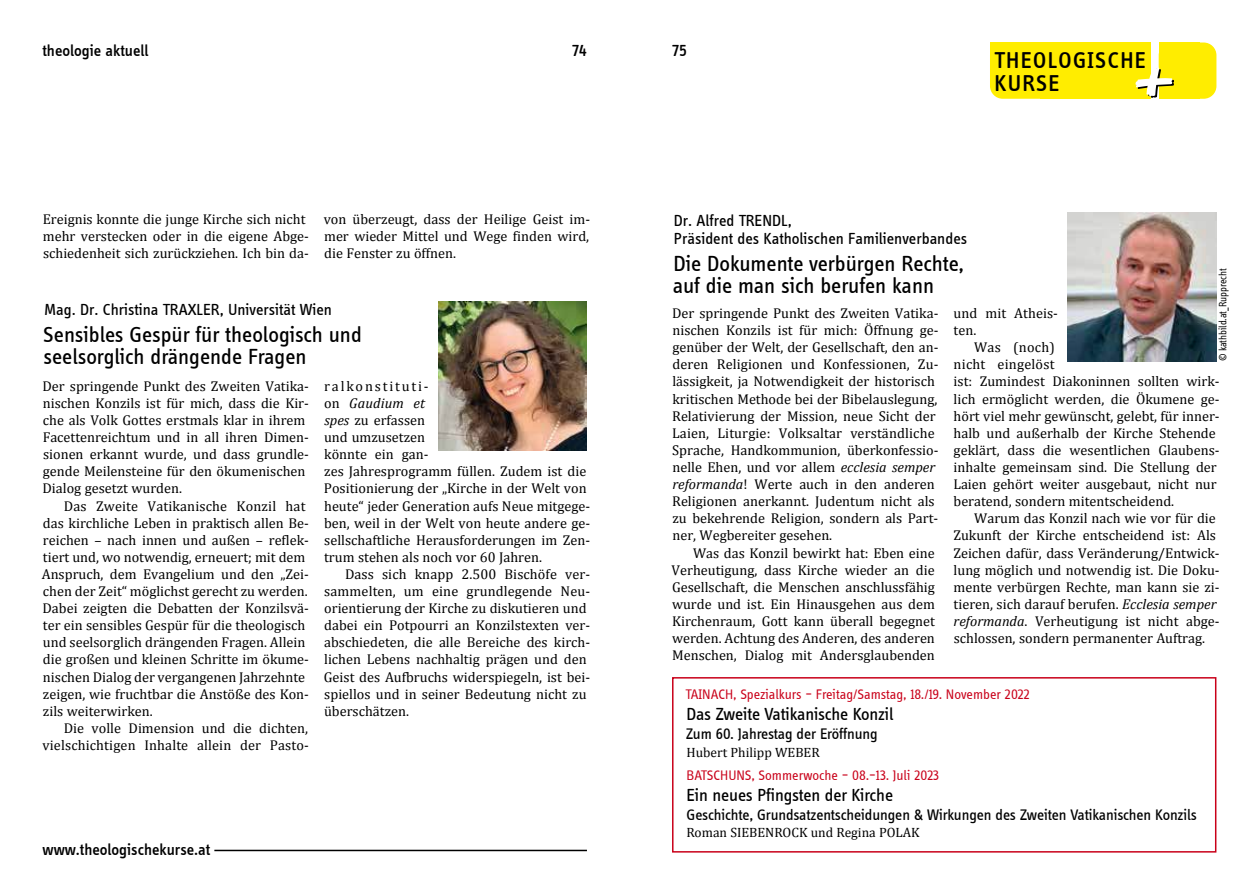
<style>
.page{position:relative;width:1259px;height:893px;background:#fff}
.page>*{position:absolute;margin:0;border:0;box-sizing:border-box;transform-origin:0 0}
.t1{font:500 23.55px/23.5px "Info Disp";letter-spacing:.06em;color:#000}
.t2{font:22.5px/22.5px "Info Disp";color:#000}
.t3{font:18px "Info Disp";letter-spacing:-.005em;color:#000}
.t4{font:16.5px/18px "Info Disp";color:#000}
.t5{font:500 16.5px "Info Disp";color:#000}
.t6{font:15.75px "Info Disp";letter-spacing:-.005em;color:#000}
.t7{font:14.25px/17.1px "Cambria";color:#000}
.t8{font:14.25px "Info Disp";color:#c90019}
.t9{font:13.5px "Cambria";color:#000}
.t10{font:11.1px "Info Disp";color:#000;scale:.91 1}
.s1{font-style:italic}
</style>
<div class="page">
<div style="left:990px;top:43px;width:160px;height:56px;background:#ffed00;border-radius:13px"></div>
<div style="left:1158px;top:43px;width:58px;height:56px;background:#ffed00;border-radius:13px"></div>
<div style="left:1158px;top:43px;width:41px;height:56px;background:#ffed00"></div>
<svg style="left:1135px;top:67px;width:39px;height:31px"></svg>
<hr style="left:214px;top:850px;width:373px;height:1px;background:#000">
<img style="left:1067px;top:213px;width:149px;height:148px">
<img style="left:438px;top:301px;width:149px;height:149px">
<div style="left:672px;top:677px;width:544px;height:176px;border:2px solid #c90019"></div>
<p class="t5" style="left:43px;top:41px;width:107px">theologie aktuell</p>
<p class="t5" style="left:572px;top:41px;width:16px">74</p>
<p class="t5" style="left:672px;top:41px;width:16px">75</p>
<h1 class="t1" style="left:994px;top:48px;width:153px">THEOLOGISCHE<br>KURSE</h1>
<p class="t7" style="left:43px;top:210px;width:268px">Ereignis konnte die junge Kirche sich nicht mehr verstecken oder in die eigene Abge&shy;schiedenheit sich zurückziehen. Ich bin da-</p>
<p class="t7" style="left:324px;top:210px;width:268px;text-align:justify">von überzeugt, dass der Heilige Geist im&shy;mer wieder Mittel und Wege finden wird, die Fenster zu öffnen.</p>
<p class="t4" style="left:44px;top:300px;width:289px">Mag. Dr. Christina TRAXLER, Universität Wien</p>
<h2 class="t2" style="left:43px;top:322px;width:320px">Sensibles Gespür für theologisch und seelsorglich drängende Fragen</h2>
<p class="t7" style="left:43px;top:377px;width:268px">Der springende Punkt des Zweiten Vatika&shy;nischen Konzils ist für mich, dass die Kir&shy;che als Volk Gottes erstmals klar in ihrem Facettenreichtum und in all ihren Dimen&shy;sionen erkannt wurde, und dass grundle&shy;gende Meilensteine für den ökumenischen Dialog gesetzt wurden.</p>
<p class="t7" style="left:42px;top:497px;width:269px;text-indent:22px">Das Zweite Vatikanische Konzil hat das kirchliche Leben in praktisch allen Be&shy;reichen – nach innen und außen – reflek&shy;tiert und, wo notwendig, erneuert; mit dem Anspruch, dem Evangelium und den „Zei&shy;chen der Zeit“ möglichst gerecht zu werden.<br>Dabei zeigten die Debatten der Konzilsvä&shy;ter ein sensibles Gespür für die theologisch und seelsorglich drängenden Fragen. Allein die großen und kleinen Schritte im ökume&shy;nischen Dialog der vergangenen Jahrzehnte zeigen, wie fruchtbar die Anstöße des Kon&shy;zils weiterwirken.</p>
<p class="t7" style="left:43px;top:719px;width:268px;text-align:right">Die volle Dimension und die dichten, vielschichtigen Inhalte allein der Pasto-</p>
<p class="t7" style="left:324px;top:377px;width:268px">ralkonstituti-<br>on <span class="s1">Gaudium et<br>spes</span> zu erfassen<br>und umzusetzen<br>könnte ein gan-<br>zes Jahresprogramm füllen. Zudem ist die<br>Positionierung der „Kirche in der Welt von heute“ jeder Generation aufs Neue mitgege&shy;ben, weil in der Welt von heute andere ge&shy;sellschaftliche Herausforderungen im Zen&shy;trum stehen als noch vor 60 Jahren.</p>
<p class="t7" style="left:324px;top:565px;width:268px;text-indent:21px">Dass sich knapp 2.500 Bischöfe ver&shy;sammelten, um eine grundlegende Neu&shy;orientierung der Kirche zu diskutieren und dabei ein Potpourri an Konzilstexten ver&shy;abschiedeten, die alle Bereiche des kirch&shy;lichen Lebens nachhaltig prägen und den Geist des Aufbruchs widerspiegeln, ist bei&shy;spiellos und in seiner Bedeutung nicht zu überschätzen.</p>
<p class="t5" style="left:43px;top:840px;width:169px">www.theologischekurse.at</p>
<p class="t4" style="left:674px;top:211px;width:295px">Dr. Alfred TRENDL,<br>Präsident des Katholischen Familienverbandes</p>
<h2 class="t2" style="left:672px;top:251px;width:293px">Die Dokumente verbürgen Rechte, auf die man sich berufen kann</h2>
<p class="t10" style="left:1217px;top:361px;width:103px;rotate:-90deg">© kathbild.at_Rupprecht</p>
<p class="t7" style="left:672px;top:305px;width:268px">Der springende Punkt des Zweiten Vatika&shy;nischen Konzils ist für mich: Öffnung ge&shy;genüber der Welt, der Gesellschaft, den an&shy;deren Religionen und Konfessionen, Zu&shy;lässigkeit, ja Notwendigkeit der historisch kritischen Methode bei der Bibelauslegung, Relativierung der Mission, neue Sicht der Laien, Liturgie: Volksaltar verständliche Sprache, Handkommunion, überkonfessio&shy;nelle Ehen, und vor allem <span class="s1">ecclesia semper reformanda</span>! Werte auch in den anderen Religionen anerkannt. Judentum nicht als zu bekehrende Religion, sondern als Part&shy;ner, Wegbereiter gesehen.</p>
<p class="t7" style="left:671px;top:544px;width:265px;text-align:justify;text-indent:21px">Was das Konzil bewirkt hat: Eben eine Verheutigung, dass Kirche wieder an die Gesellschaft, die Menschen anschlussfähig wurde und ist. Ein Hinausgehen aus dem Kirchenraum, Gott kann überall begegnet werden. Achtung des Anderen, des anderen Menschen, Dialog mit Andersglaubenden</p>
<p class="t7" style="left:953px;top:305px;width:104px">und mit Atheis&shy;ten.</p>
<p class="t7" style="left:953px;top:339px;width:268px;text-indent:21px">Was (noch)<br>nicht eingelöst<br>ist: Zumindest Diakoninnen sollten wirk&shy;lich ermöglicht werden, die Ökumene ge&shy;hört viel mehr gewünscht, gelebt, für inner&shy;halb und außerhalb der Kirche Stehende geklärt, dass die wesentlichen Glaubens&shy;inhalte gemeinsam sind. Die Stellung der Laien gehört weiter ausgebaut, nicht nur beratend, sondern mitentscheidend.</p>
<p class="t7" style="left:953px;top:510px;width:268px;text-indent:21px">Warum das Konzil nach wie vor für die Zukunft der Kirche entscheidend ist: Als Zeichen dafür, dass Veränderung/Entwick&shy;lung möglich und notwendig ist. Die Doku&shy;mente verbürgen Rechte, man kann sie zi&shy;tieren, sich darauf berufen. <span class="s1">Ecclesia semper reformanda</span>. Verheutigung ist nicht abge&shy;schlossen, sondern permanenter Auftrag.</p>
<p class="t8" style="left:685px;top:687px;width:346px">TAINACH, Spezialkurs – Freitag/Samstag, 18./19. November 2022</p>
<p class="t3" style="left:686px;top:703px;width:208px">Das Zweite Vatikanische Konzil</p>
<p class="t6" style="left:686px;top:724px;width:193px">Zum 60. Jahrestag der Eröffnung</p>
<p class="t9" style="left:686px;top:744px;width:135px">Hubert Philipp WEBER</p>
<p class="t8" style="left:686px;top:767px;width:254px">BATSCHUNS, Sommerwoche – 08.–13. Juli 2023</p>
<p class="t3" style="left:686px;top:784px;width:208px">Ein neues Pfingsten der Kirche</p>
<p class="t6" style="left:686px;top:805px;width:512px">Geschichte, Grundsatzentscheidungen &amp; Wirkungen des Zweiten Vatikanischen Konzils</p>
<p class="t9" style="left:686px;top:825px;width:235px">Roman SIEBENROCK und Regina POLAK</p>
</div>
